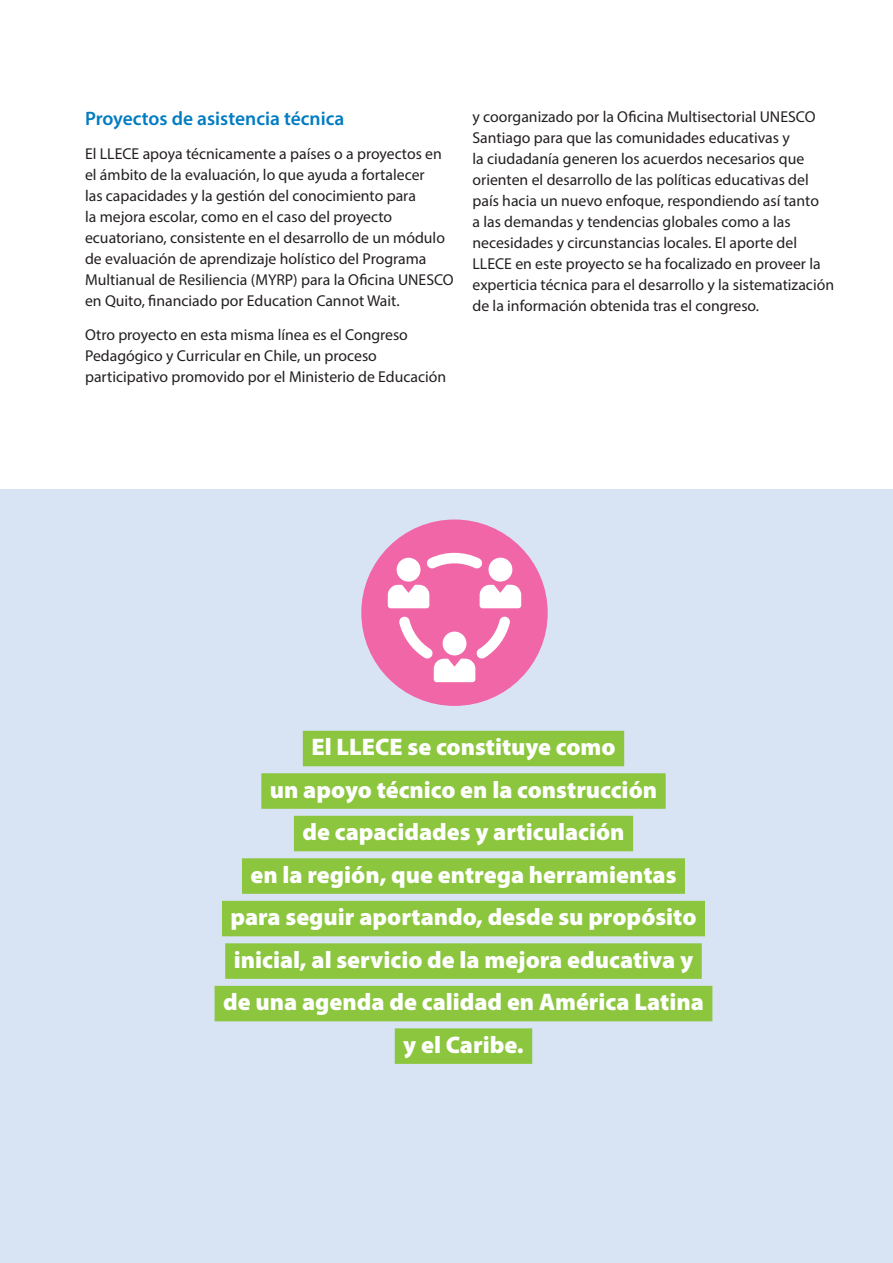
<style>
.page{position:relative;width:893px;height:1263px;background:#fff}
.page>*{position:absolute;margin:0;border:0;box-sizing:border-box;transform-origin:0 0}
.Small_Quote_Last_Line{font:900 24px "Myriad Pro";color:#fff}
.uns-subtitle2{font:600 19.5px "Myriad Pro";color:#007cc2}
.uns-body-columns{font:15.75px/21px "Myriad Pro";color:#231f20}
</style>
<div class="page">
<div style="left:0;top:489px;width:893px;height:774px;background:#d8e4f3"></div>
<div style="left:303px;top:731px;width:321px;height:35px;background:#8bc63e"></div>
<div style="left:261px;top:773px;width:405px;height:36px;background:#8bc63e"></div>
<div style="left:294px;top:816px;width:339px;height:35px;background:#8bc63e"></div>
<div style="left:242px;top:858px;width:443px;height:36px;background:#8bc63e"></div>
<div style="left:222px;top:901px;width:483px;height:35px;background:#8bc63e"></div>
<div style="left:225px;top:943px;width:477px;height:36px;background:#8bc63e"></div>
<div style="left:215px;top:986px;width:497px;height:35px;background:#8bc63e"></div>
<div style="left:395px;top:1028px;width:137px;height:36px;background:#8bc63e"></div>
<div style="left:362px;top:520px;width:185px;height:185px;background:#f166a7;border-radius:50%"></div>
<svg style="left:388px;top:552px;width:133px;height:130px"></svg>
<p class="uns-subtitle2" style="left:85px;top:106px;width:261px">Proyectos de asistencia técnica</p>
<p class="uns-body-columns" style="left:85px;top:143px;width:370px">El LLECE apoya técnicamente a países o a proyectos en el ámbito de la evaluación, lo que ayuda a fortalecer<br>las capacidades y la gestión del conocimiento para<br>la mejora escolar, como en el caso del proyecto ecuatoriano, consistente en el desarrollo de un módulo de evaluación de aprendizaje holístico del Programa Multianual de Resiliencia (MYRP) para la Oficina UNESCO en Quito, financiado por Education Cannot Wait.</p>
<p class="uns-body-columns" style="left:85px;top:324px;width:363px">Otro proyecto en esta misma línea es el Congreso<br>Pedagógico y Curricular en Chile, un proceso participativo promovido por el Ministerio de Educación</p>
<p class="uns-body-columns" style="left:472px;top:106px;width:363px">y coorganizado por la Oficina Multisectorial UNESCO Santiago para que las comunidades educativas y<br>la ciudadanía generen los acuerdos necesarios que orienten el desarrollo de las políticas educativas del país hacia un nuevo enfoque, respondiendo así tanto<br>a las demandas y tendencias globales como a las necesidades y circunstancias locales. El aporte del LLECE en este proyecto se ha focalizado en proveer la experticia técnica para el desarrollo y la sistematización de la información obtenida tras el congreso.</p>
<p class="Small_Quote_Last_Line" style="left:311px;top:731px;width:306px">El LLECE se constituye como</p>
<p class="Small_Quote_Last_Line" style="left:270px;top:773px;width:389px">un apoyo técnico en la construcción</p>
<p class="Small_Quote_Last_Line" style="left:302px;top:816px;width:324px">de capacidades y articulación</p>
<p class="Small_Quote_Last_Line" style="left:250px;top:858px;width:427px">en la región, que entrega herramientas</p>
<p class="Small_Quote_Last_Line" style="left:230px;top:901px;width:467px">para seguir aportando, desde su propósito</p>
<p class="Small_Quote_Last_Line" style="left:234px;top:943px;width:461px">inicial, al servicio de la mejora educativa y</p>
<p class="Small_Quote_Last_Line" style="left:223px;top:986px;width:482px">de una agenda de calidad en América Latina</p>
<p class="Small_Quote_Last_Line" style="left:403px;top:1028px;width:122px">y el Caribe.</p>
</div>
